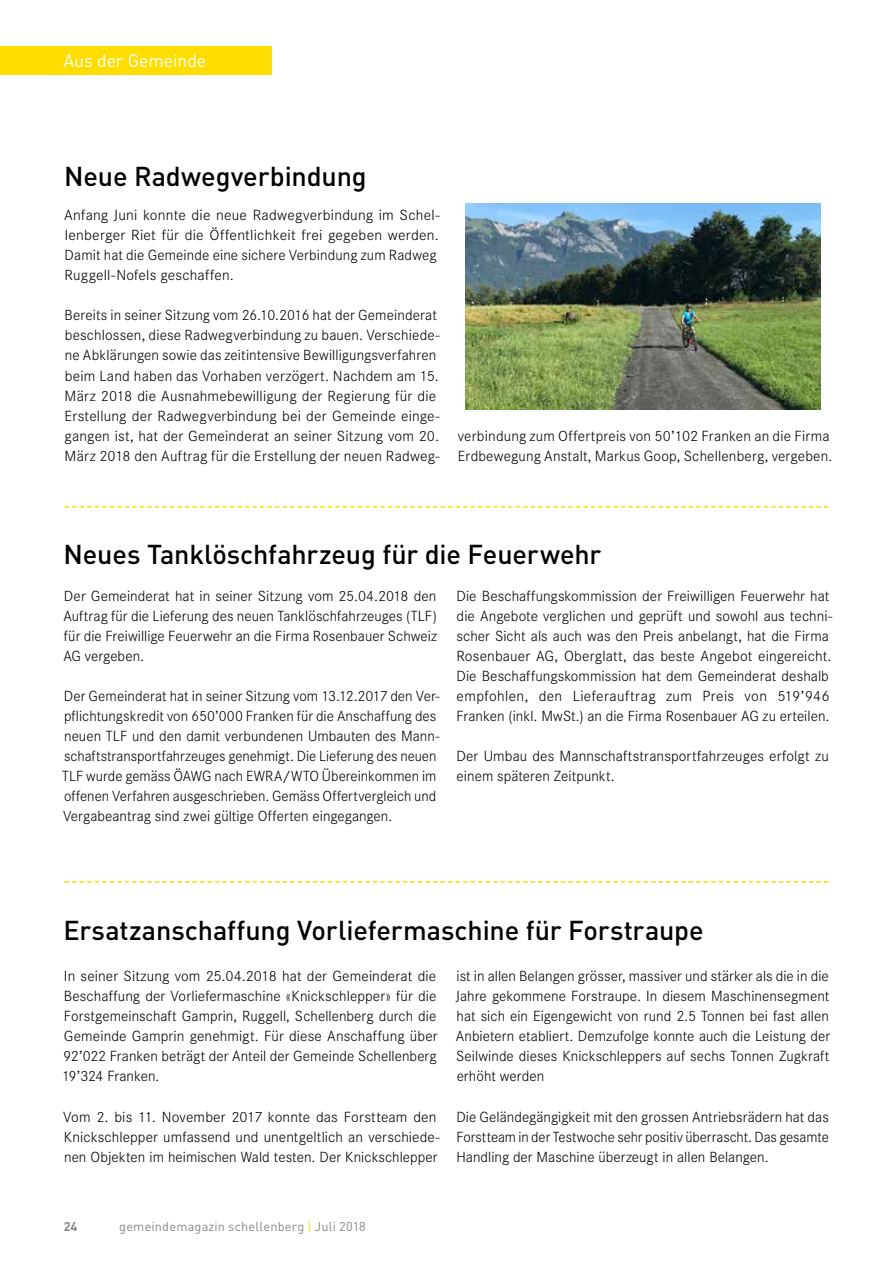
<style>
.page{position:relative;width:893px;height:1263px;background:#fff}
.page>*{position:absolute;margin:0;border:0;box-sizing:border-box;transform-origin:0 0}
.t1{font:500 27px "DIN";letter-spacing:-.005em;color:#000}
.t2{font:18px "DIN";letter-spacing:-.005em;color:#fff}
.t3{font:300 15.3px/20.1px "Corporate S";letter-spacing:.005em;color:#000}
.t4{font:12.75px "DIN";letter-spacing:.015em;color:#878786}
.t5{font:700 12.75px "DIN";color:#878786}
.s1{color:#fd0}
</style>
<div class="page">
<div style="left:0;top:47px;width:271px;height:28px;background:#fd0"></div>
<svg style="left:65px;top:881px;width:763px;height:1px"></svg>
<svg style="left:65px;top:506px;width:763px;height:1px"></svg>
<img style="left:465px;top:203px;width:356px;height:207px">
<p class="t2" style="left:63px;top:49px;width:144px">Aus der Gemeinde</p>
<h1 class="t1" style="left:64px;top:159px;width:304px">Neue Radwegverbindung</h1>
<p class="t3" style="left:64px;top:206px;width:377px">Anfang Juni konnte die neue Radwegverbindung im Schel&shy;lenberger Riet für die Öffentlichkeit frei gegeben werden.<br>Damit hat die Gemeinde eine sichere Verbindung zum Radweg Ruggell-Nofels geschaffen.</p>
<p class="t3" style="left:65px;top:306px;width:377px">Bereits in seiner Sitzung vom 26.10.2016 hat der Gemeinderat beschlossen, diese Radwegverbindung zu bauen. Verschiede&shy;ne Abklärungen sowie das zeitintensive Bewilligungsverfahren beim Land haben das Vorhaben verzögert. Nachdem am 15.<br>März 2018 die Ausnahmebewilligung der Regierung für die Erstellung der Radwegverbindung bei der Gemeinde einge&shy;gangen ist, hat der Gemeinderat an seiner Sitzung vom 20.<br>März 2018 den Auftrag für die Erstellung der neuen Radweg-</p>
<p class="t3" style="left:458px;top:426px;width:376px">verbindung zum Offertpreis von 50’102 Franken an die Firma<br>Erdbewegung Anstalt, Markus Goop, Schellenberg, vergeben.</p>
<h1 class="t1" style="left:63px;top:537px;width:539px">Neues Tanklöschfahrzeug für die Feuerwehr</h1>
<p class="t3" style="left:63px;top:586px;width:375px;text-align:justify">Der Gemeinderat hat in seiner Sitzung vom 25.04.2018 den Auftrag für die Lieferung des neuen Tanklöschfahrzeuges (TLF) für die Freiwillige Feuerwehr an die Firma Rosenbauer Schweiz AG vergeben.</p>
<p class="t3" style="left:62px;top:686px;width:379px">Der Gemeinderat hat in seiner Sitzung vom 13.12.2017 den Ver&shy;pflichtungskredit von 650’000 Franken für die Anschaffung des neuen TLF und den damit verbundenen Umbauten des Mann&shy;schaftstransportfahrzeuges genehmigt. Die Lieferung des neuen TLF wurde gemäss ÖAWG nach EWRA/WTO Übereinkommen im offenen Verfahren ausgeschrieben. Gemäss Offertvergleich und Vergabeantrag sind zwei gültige Offerten eingegangen.</p>
<p class="t3" style="left:456px;top:586px;width:378px">Die Beschaffungskommission der Freiwilligen Feuerwehr hat die Angebote verglichen und geprüft und sowohl aus techni&shy;scher Sicht als auch was den Preis anbelangt, hat die Firma Rosenbauer AG, Oberglatt, das beste Angebot eingereicht.<br>Die Beschaffungskommission hat dem Gemeinderat deshalb empfohlen, den Lieferauftrag zum Preis von 519’946<br>Franken (inkl. MwSt.) an die Firma Rosenbauer AG zu erteilen.</p>
<p class="t3" style="left:456px;top:746px;width:374px">Der Umbau des Mannschaftstransportfahrzeuges erfolgt zu einem späteren Zeitpunkt.</p>
<h1 class="t1" style="left:63px;top:913px;width:642px">Ersatzanschaffung Vorliefermaschine für Forstraupe</h1>
<p class="t3" style="left:62px;top:966px;width:377px;text-align:justify">In seiner Sitzung vom 25.04.2018 hat der Gemeinderat die Beschaffung der Vorliefermaschine «Knickschlepper» für die Forstgemeinschaft Gamprin, Ruggell, Schellenberg durch die Gemeinde Gamprin genehmigt. Für diese Anschaffung über 92’022 Franken beträgt der Anteil der Gemeinde Schellenberg 19’324 Franken.</p>
<p class="t3" style="left:63px;top:1107px;width:378px">Vom 2. bis 11. November 2017 konnte das Forstteam den<br>Knickschlepper umfassend und unentgeltlich an verschiede&shy;nen Objekten im heimischen Wald testen. Der Knickschlepper</p>
<p class="t3" style="left:456px;top:966px;width:376px;text-align:justify">ist in allen Belangen grösser, massiver und stärker als die in die Jahre gekommene Forstraupe. In diesem Maschinensegment hat sich ein Eigengewicht von rund 2.5 Tonnen bei fast allen Anbietern etabliert. Demzufolge konnte auch die Leistung der Seilwinde dieses Knickschleppers auf sechs Tonnen Zugkraft erhöht werden</p>
<p class="t3" style="left:456px;top:1107px;width:374px;text-align:justify">Die Geländegängigkeit mit den grossen Antriebsrädern hat das Forstteam in der Testwoche sehr positiv überrascht. Das gesamte Handling der Maschine überzeugt in allen Belangen.</p>
<p class="t5" style="left:64px;top:1218px;width:15px">24</p>
<p class="t4" style="left:119px;top:1219px;width:248px">gemeindemagazin schellenberg <span class="s1">|</span> Juli 2018</p>
</div>
